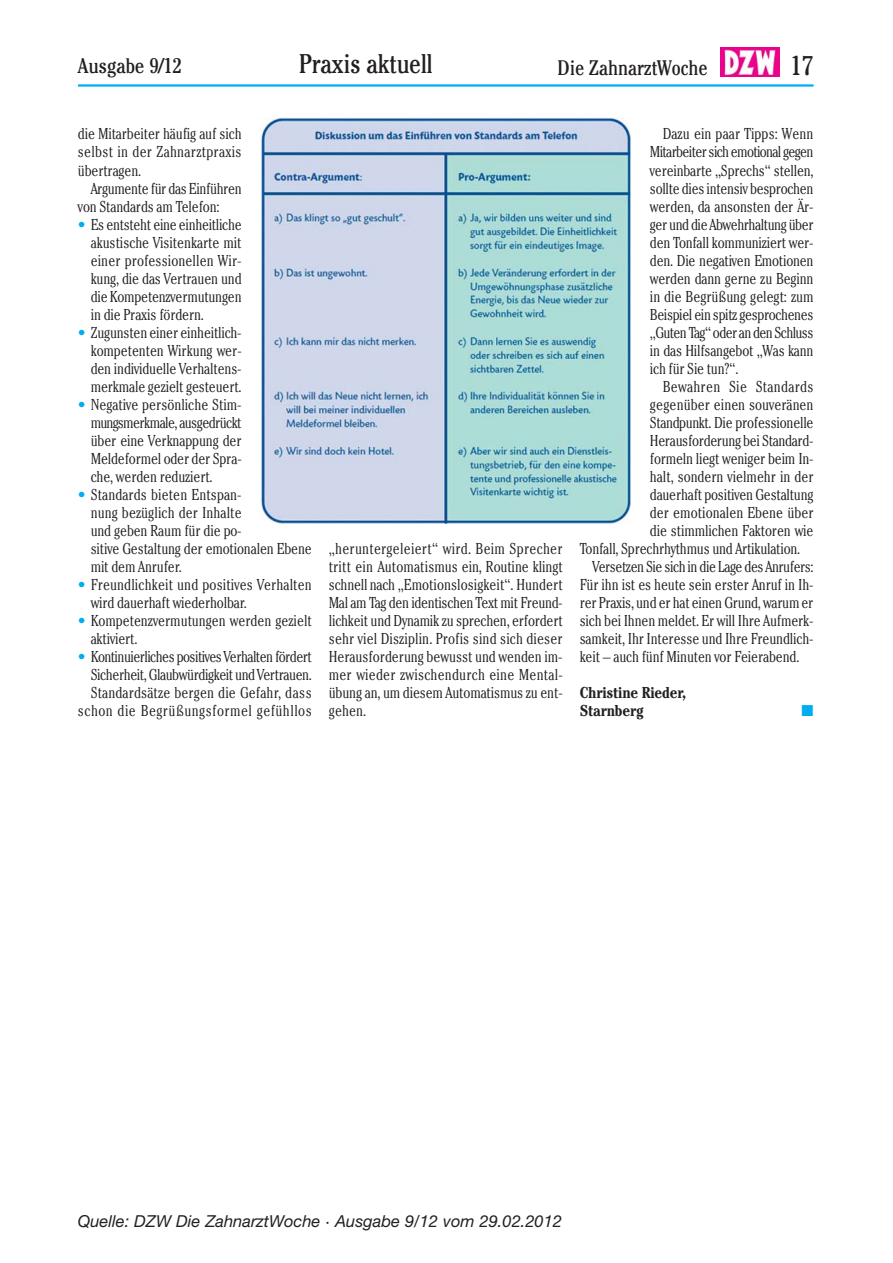
<style>
.page{position:relative;width:893px;height:1263px;background:#fff}
.page>*{position:absolute;margin:0;border:0;box-sizing:border-box;transform-origin:0 0}
.t1{font:condensed 27px "Cheltenham";color:#231f20;scale:.96 1}
.t2{font:condensed 21px "Cheltenham";color:#231f20;scale:.96 1}
.t3{font:condensed 21px "Cheltenham";color:#231f20}
.t4{font:italic 16.5px "Helvetica Neue";color:#231f20}
.t5{font:300 condensed 15.75px/18px "Cheltenham";letter-spacing:-.01em;color:#231f20;text-align:justify}
.t6{font:300 condensed 15.75px/18px "Cheltenham";letter-spacing:-.03em;color:#231f20;text-align:right}
.t7{font:700 condensed 15.75px/18px "Cheltenham";letter-spacing:-.015em;color:#231f20}
.t8{font:300 condensed 15.75px "Cheltenham";letter-spacing:.015em;color:#231f20}
.t9{font:15.75px "Zapf Dingbats";color:#00aeef}
.s1{color:#00aeef}
</style>
<div class="page">
<svg style="left:77px;top:47px;width:737px;height:477px"></svg>
<h2 class="t3" style="left:78px;top:58px;width:106px">Ausgabe 9/12</h2>
<h1 class="t1" style="left:299px;top:54px;width:141px">Praxis aktuell</h1>
<h2 class="t2" style="left:558px;top:60px;width:158px">Die ZahnarztWoche</h2>
<h1 class="t1" style="left:791px;top:56px;width:25px">17</h1>
<p class="t5" style="left:78px;top:127px;width:165px">die Mitarbeiter häufig auf sich selbst in der Zahnarztpraxis übertragen.</p>
<p class="t5" style="left:78px;top:181px;width:165px;text-indent:13px">Argumente für das Einführen von Standards am Telefon:</p>
<p class="t5" style="left:91px;top:217px;width:153px;text-indent:-13px"><span class="s1">•</span> Es entsteht eine einheitliche akustische Visitenkarte mit einer professionellen Wir&shy;kung, die das Vertrauen und die Kompetenzvermutungen in die Praxis fördern.</p>
<p class="t5" style="left:91px;top:325px;width:152px;text-indent:-13px"><span class="s1">•</span> Zugunsten einer einheitlich&shy;kompetenten Wirkung wer&shy;den individuelle Verhaltens&shy;merkmale gezielt gesteuert.</p>
<p class="t5" style="left:91px;top:397px;width:152px;text-indent:-13px"><span class="s1">•</span> Negative persönliche Stim&shy;mungsmerkmale, ausgedrückt über eine Verknappung der Meldeformel oder der Spra&shy;che, werden reduziert.</p>
<p class="t5" style="left:91px;top:487px;width:223px;text-align:left;text-indent:-13px"><span class="s1">•</span> Standards bieten Entspan-<br>nung bezüglich der Inhalte<br>und geben Raum für die po-<br>sitive Gestaltung der emotionalen Ebene mit dem Anrufer.</p>
<p class="t5" style="left:91px;top:577px;width:223px;text-indent:-13px"><span class="s1">•</span> Freundlichkeit und positives Verhalten wird dauerhaft wiederholbar.</p>
<p class="t5" style="left:91px;top:613px;width:223px;text-indent:-13px"><span class="s1">•</span> Kompetenzvermutungen werden gezielt aktiviert.</p>
<p class="t6" style="left:78px;top:649px;width:235px"><span class="s1">•</span> Kontinuierliches positives Verhalten fördert Sicherheit, Glaubwürdigkeit und Vertrauen.<br>Standardsätze bergen die Gefahr, dass schon die Begrüßungsformel gefühllos</p>
<p class="t5" style="left:329px;top:541px;width:235px">„heruntergeleiert“ wird. Beim Sprecher tritt ein Automatismus ein, Routine klingt schnell nach „Emotionslosigkeit“. Hundert Mal am Tag den identischen Text mit Freund&shy;lichkeit und Dynamik zu sprechen, erfordert sehr viel Disziplin. Profis sind sich dieser Herausforderung bewusst und wenden im&shy;mer wieder zwischendurch eine Mental&shy;übung an, um diesem Automatismus zu ent&shy;gehen.</p>
<p class="t5" style="left:650px;top:127px;width:165px;text-indent:13px">Dazu ein paar Tipps: Wenn Mitarbeiter sich emotional gegen vereinbarte „Sprechs“ stellen, sollte dies intensiv besprochen werden, da ansonsten der Är&shy;ger und die Abwehrhaltung über den Tonfall kommuniziert wer&shy;den. Die negativen Emotionen werden dann gerne zu Beginn in die Begrüßung gelegt: zum Beispiel ein spitz gesprochenes „Guten Tag“ oder an den Schluss in das Hilfsangebot „Was kann ich für Sie tun?“.</p>
<p class="t8" style="left:663px;top:380px;width:152px">Bewahren Sie Standards</p>
<p class="t5" style="left:650px;top:397px;width:165px">gegenüber einen souveränen</p>
<p class="t5" style="left:650px;top:415px;width:165px">Standpunkt. Die professionelle</p>
<p class="t5" style="left:650px;top:433px;width:165px">Herausforderung bei Standard-</p>
<p class="t5" style="left:650px;top:451px;width:165px">formeln liegt weniger beim In-</p>
<p class="t5" style="left:650px;top:469px;width:165px">halt, sondern vielmehr in der</p>
<p class="t5" style="left:650px;top:487px;width:165px">dauerhaft positiven Gestaltung</p>
<p class="t5" style="left:650px;top:505px;width:165px">der emotionalen Ebene über</p>
<p class="t5" style="left:650px;top:523px;width:165px">die stimmlichen Faktoren wie</p>
<p class="t5" style="left:580px;top:541px;width:222px">Tonfall, Sprechrhythmus und Artikulation.</p>
<p class="t6" style="left:592px;top:559px;width:223px">Versetzen Sie sich in die Lage des Anrufers:</p>
<p class="t5" style="left:580px;top:577px;width:235px">Für ihn ist es heute sein erster Anruf in Ih-</p>
<p class="t5" style="left:580px;top:595px;width:235px">rer Praxis, und er hat einen Grund, warum er</p>
<p class="t5" style="left:580px;top:613px;width:235px">sich bei Ihnen meldet. Er will Ihre Aufmerk-</p>
<p class="t5" style="left:580px;top:631px;width:235px">samkeit, Ihr Interesse und Ihre Freundlich-</p>
<p class="t5" style="left:580px;top:649px;width:221px">keit – auch fünf Minuten vor Feierabend.</p>
<p class="t7" style="left:580px;top:685px;width:108px">Christine Rieder,<br>Starnberg</p>
<p class="t9" style="left:801px;top:703px;width:13px">■</p>
<p class="t4" style="left:78px;top:1215px;width:486px">Quelle: DZW Die ZahnarztWoche · Ausgabe 9/12 vom 29.02.2012</p>
</div>
